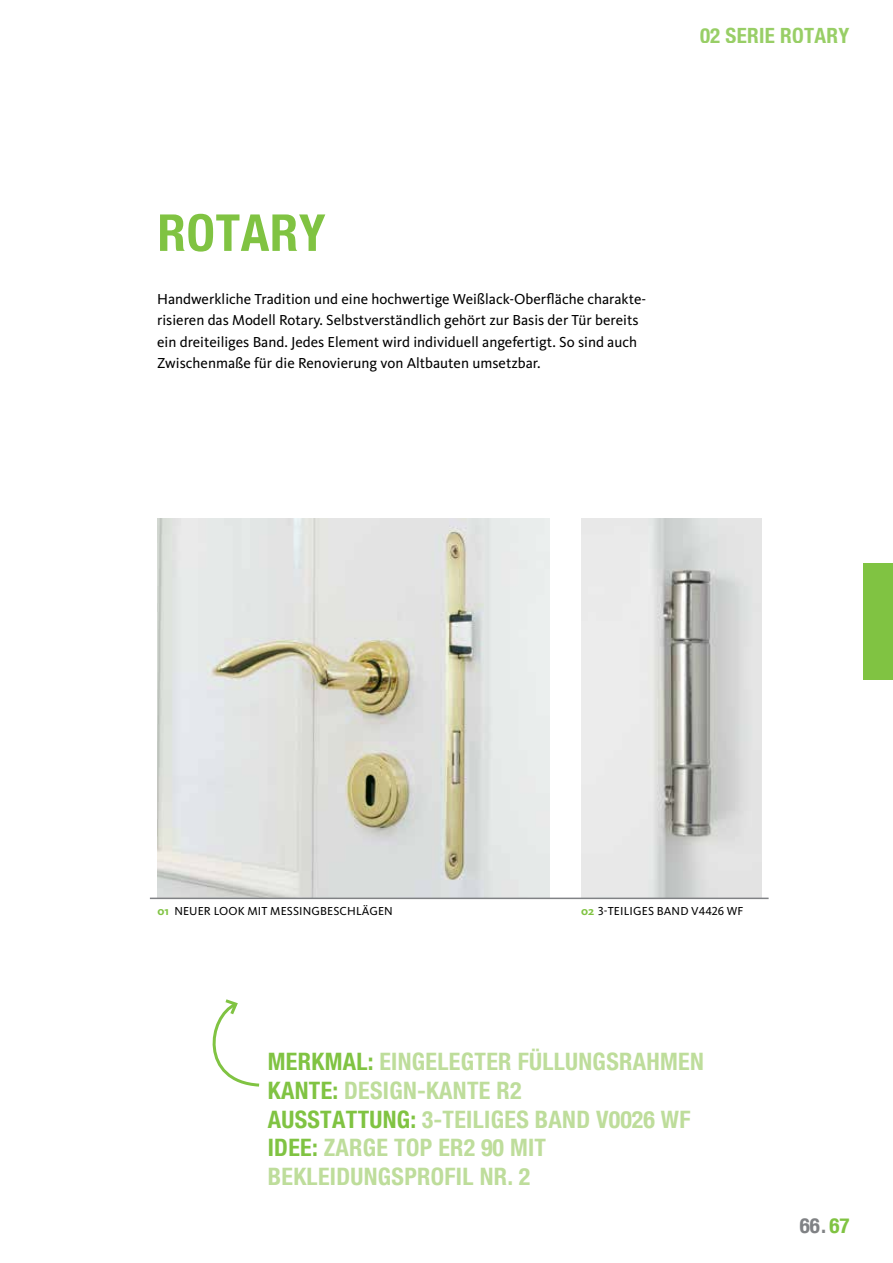
<style>
.page{position:relative;width:893px;height:1263px;background:#fff}
.page>*{position:absolute;margin:0;border:0;box-sizing:border-box;transform-origin:0 0}
.t1{font:700 condensed 51px "Helvetica Neue";letter-spacing:.015em;color:#80c342}
.t2{font:700 condensed 24px/28.8px "Helvetica Neue";letter-spacing:.015em;color:#bedd9b}
.t3{font:700 condensed 21px "Helvetica Neue";letter-spacing:.015em;color:#80c342}
.t4{font:700 condensed 21px "Helvetica Neue";color:#808285}
.t5{font:15px/21.3px "Kievit OT";color:#000}
.t6{font:12px "Kievit OT";letter-spacing:.005em;color:#000}
.s1{font-weight:700;color:#80c342}
.s2{color:#80c342}
</style>
<div class="page">
<svg style="left:212px;top:999px;width:48px;height:88px"></svg>
<div style="left:863px;top:563px;width:30px;height:117px;background:#80c342"></div>
<img style="left:581px;top:519px;width:180px;height:378px">
<img style="left:157px;top:519px;width:393px;height:378px">
<hr style="left:150px;top:897px;width:619px;height:2px;background:#808285">
<h3 class="t3" style="left:700px;top:22px;width:151px">02 SERIE ROTARY</h3>
<h1 class="t1" style="left:157px;top:202px;width:169px">ROTARY</h1>
<p class="t5" style="left:157px;top:289px;width:491px">Handwerkliche Tradition und eine hochwertige Weißlack-Oberfläche charakte&shy;risieren das Modell Rotary. Selbstverständlich gehört zur Basis der Tür bereits ein dreiteiliges Band. Jedes Element wird individuell angefertigt. So sind auch Zwischenmaße für die Renovierung von Altbauten umsetzbar.</p>
<p class="t6" style="left:157px;top:904px;width:34px"><span class="s1">01</span> Neuer</p>
<p class="t6" style="left:214px;top:904px;width:15px">Look</p>
<p class="t6" style="left:247px;top:904px;width:8px">mit</p>
<p class="t6" style="left:270px;top:904px;width:19px">Messingbeschlägen</p>
<p class="t6" style="left:581px;top:904px;width:40px"><span class="s1">02</span> 3-Teiliges</p>
<p class="t6" style="left:657px;top:904px;width:16px">Band</p>
<p class="t6" style="left:691px;top:904px;width:54px">V4426 WF</p>
<h2 class="t2" style="left:268px;top:1047px;width:438px"><span class="s2">MERKMAL:</span> EI NGELEGTER FÜLLUNGSRAHMEN<br><span class="s2">KANTE:</span> DESIGN-KANTE R2<br><span class="s2">AUSSTATTUNG:</span> 3-TEILIGES BAND V0026 WF<br><span class="s2">IDEE:</span> ZARGE TOP</h2>
<h2 class="t2" style="left:268px;top:1133px;width:280px;text-indent:171px">ER2 90 MIT<br>BEKLEIDUNGSPROFIL NR. 2</h2>
<h3 class="t4" style="left:800px;top:1213px;width:51px">66. <span class="s2">67</span></h3>
</div>
